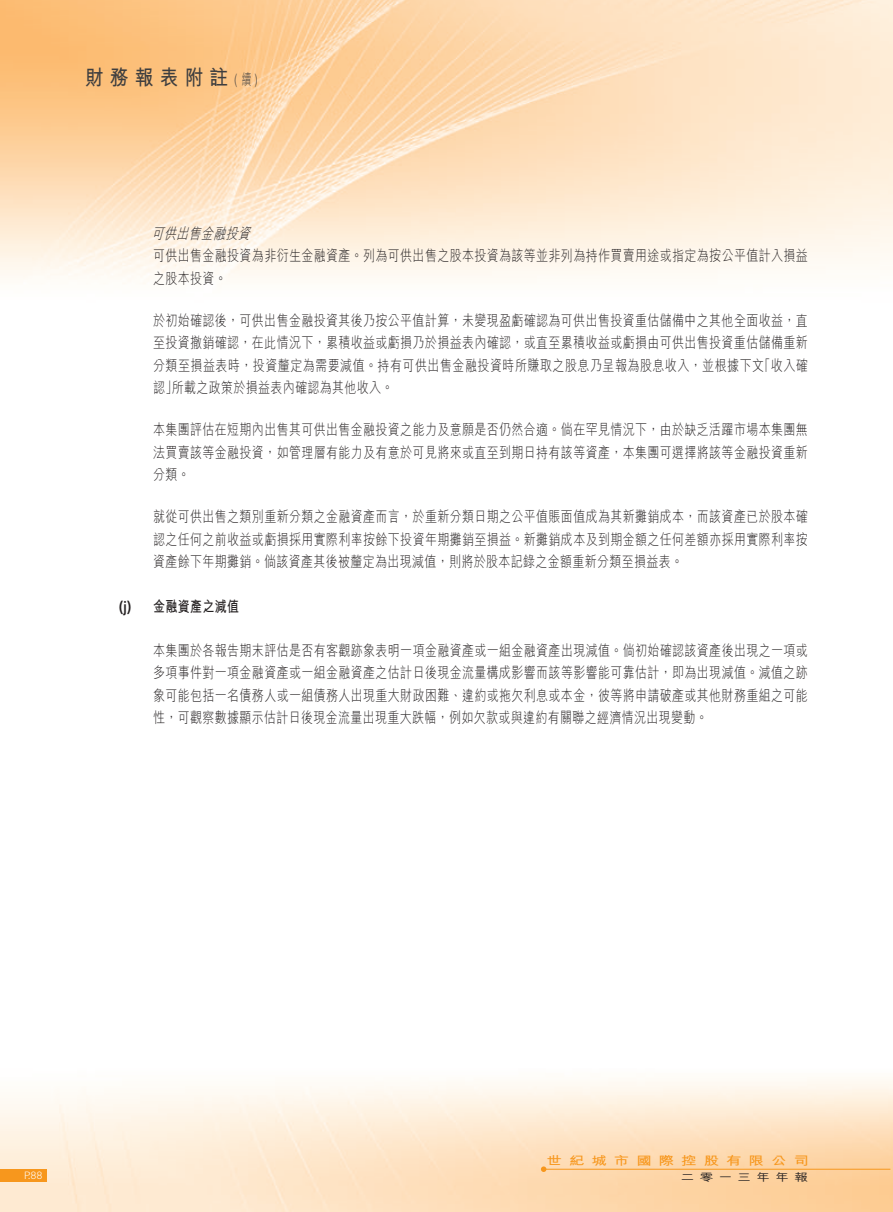
<style>
.page{position:relative;width:893px;height:1212px;background:#fff}
.page>*{position:absolute;margin:0;border:0;box-sizing:border-box;transform-origin:0 0}
.t1{font:700 21px "M Hei HK";letter-spacing:.335em;color:#3e3e3f;scale:.89 1}
._1__內文{font:300 15px/22.5px "M Hei HK";letter-spacing:.03em;color:#231f20;text-align:justify;scale:.8 1}
._4__副標題{font:700 15px "M Hei HK";letter-spacing:.03em;color:#231f20;scale:.8 1}
._1__內文-2{font:italic 300 15px "M Hei HK";color:#231f20;scale:.8 1}
.t2{font:700 12px "M Hei HK";letter-spacing:.45em;color:#f7971d;scale:1.29 1}
.t3{font:300 10.8px "Gill Sans Std";color:#fff;scale:1.13 1}
.t4{font:500 10.5px "M Hei HK";letter-spacing:.4em;color:#231f20;scale:1.29 1}
.s1{font-family:"Frutiger LT Std";font-weight:300;font-size:15px}
.s2{font-weight:300;font-size:15px}
.s3{font-family:"Frutiger LT Std"}
</style>
<div class="page">
<img style="left:0;top:0;width:892px;height:1212px">
<div style="left:0;top:1169px;width:47px;height:13px;background:#f7971d"></div>
<svg style="left:541px;top:1166px;width:5px;height:6px"></svg>
<hr style="left:543px;top:1169px;width:347px;height:1px;background:#f7971d">
<h1 class="t1" style="left:85px;top:62px;width:195px">財務報表附註 <span class="s1">(</span> <span class="s2">續</span><span class="s1">)</span></h1>
<p class="_1__內文-2" style="left:152px;top:226px;width:129px">可供出售金融投資</p>
<p class="_1__內文" style="left:153px;top:244px;width:820px">可供出售金融投資為非衍生金融資產。列為可供出售之股本投資為該等並非列為持作買賣用途或指定為按公平值計入損益之股本投資。</p>
<p class="_1__內文" style="left:153px;top:309px;width:820px">於初始確認後，可供出售金融投資其後乃按公平值計算，未變現盈虧確認為可供出售投資重估儲備中之其他全面收益，直至投資撤銷確認，在此情況下，累積收益或虧損乃於損益表內確認，或直至累積收益或虧損由可供出售投資重估儲備重新分類至損益表時，投資釐定為需要減值。持有可供出售金融投資時所賺取之股息乃呈報為股息收入，並根據下文「收入確認」所載之政策於損益表內確認為其他收入。</p>
<p class="_1__內文" style="left:153px;top:418px;width:820px">本集團評估在短期內出售其可供出售金融投資之能力及意願是否仍然合適。倘在罕見情況下，由於缺乏活躍市場本集團無法買賣該等金融投資，如管理層有能力及有意於可見將來或直至到期日持有該等資產，本集團可選擇將該等金融投資重新分類。</p>
<p class="_1__內文" style="left:153px;top:505px;width:820px">就從可供出售之類別重新分類之金融資產而言，於重新分類日期之公平值賬面值成為其新攤銷成本，而該資產已於股本確認之任何之前收益或虧損採用實際利率按餘下投資年期攤銷至損益。新攤銷成本及到期金額之任何差額亦採用實際利率按資產餘下年期攤銷。倘該資產其後被釐定為出現減值，則將於股本記錄之金額重新分類至損益表。</p>
<p class="_4__副標題" style="left:119px;top:596px;width:152px"><span class="s3">(j)</span> 金融資產之減值</p>
<p class="_1__內文" style="left:153px;top:639px;width:820px">本集團於各報告期末評估是否有客觀跡象表明一項金融資產或一組金融資產出現減值。倘初始確認該資產後出現之一項或多項事件對一項金融資產或一組金融資產之估計日後現金流量構成影響而該等影響能可靠估計，即為出現減值。減值之跡象可能包括一名債務人或一組債務人出現重大財政困難、違約或拖欠利息或本金，彼等將申請破產或其他財務重組之可能性，可觀察數據顯示估計日後現金流量出現重大跌幅，例如欠款或與違約有關聯之經濟情況出現變動。</p>
<p class="t3" style="left:24px;top:1170px;width:18px">P.88</p>
<p class="t2" style="left:547px;top:1152px;width:205px">世紀城市國際控股有限公司</p>
<p class="t4" style="left:681px;top:1169px;width:100px">二零一三年年報</p>
</div>
